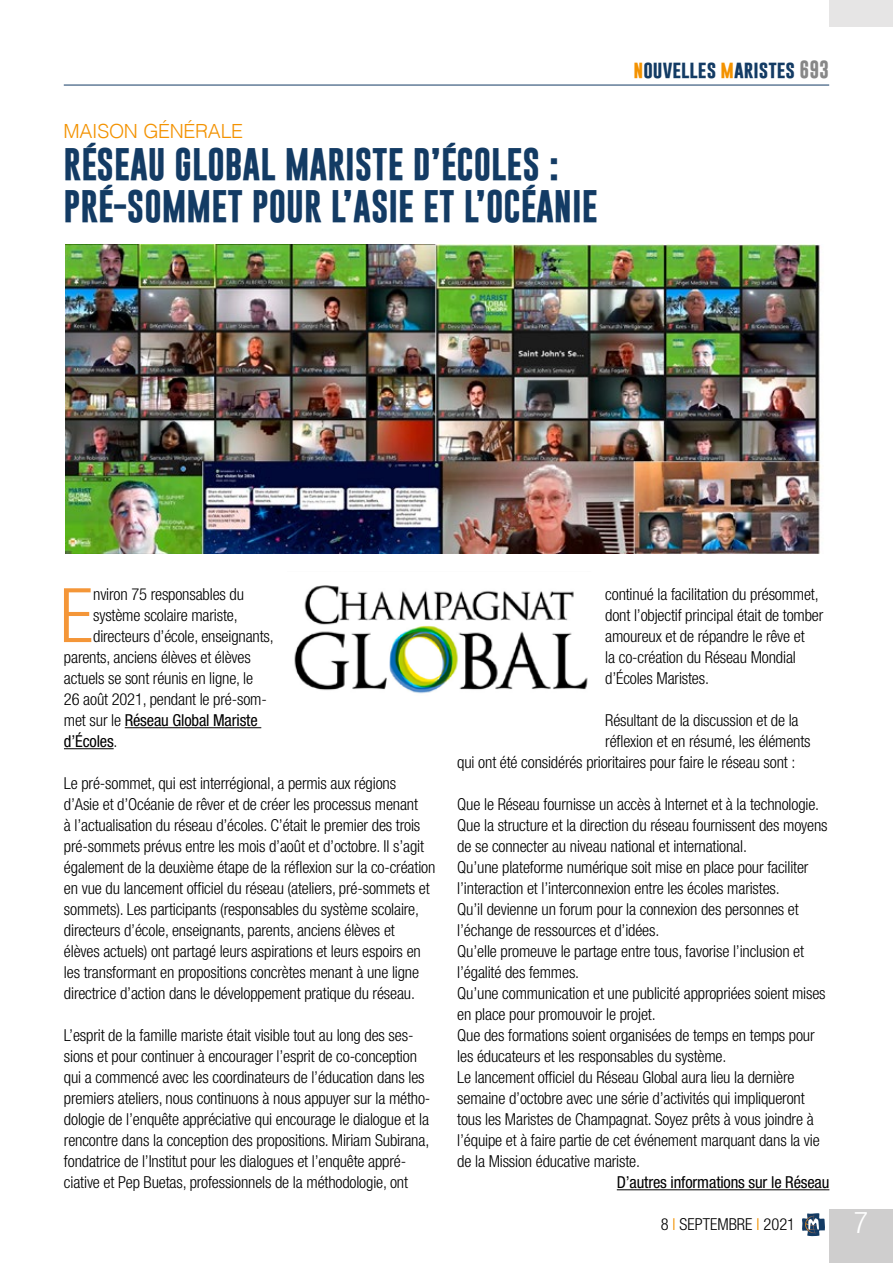
<style>
.page{position:relative;width:893px;height:1263px;background:#fff}
.page>*{position:absolute;margin:0;border:0;box-sizing:border-box;transform-origin:0 0}
.t1{font:300 condensed 75.3px "Helvetica Neue";color:#f49638}
.t2{font:700 33px/42px "Gobold";color:#133b64}
.t3{font:300 condensed 30px "Helvetica Neue";color:#fff}
.t4{font:300 19.5px "Helvetica";letter-spacing:-.015em;color:#f39200}
.t5{font:700 18px "Gobold";color:#133b64}
.t6{font:300 condensed 16.5px/21px "Helvetica Neue";letter-spacing:-.01em;color:#000}
.t7{font:condensed 16.5px "Helvetica Neue";letter-spacing:-.01em;color:#000}
.s1{color:#f39200}
.s2{color:#878787}
.s3{font-weight:300}
</style>
<div class="page">
<div style="left:829px;top:1209px;width:64px;height:54px;background:#cfcece"></div>
<hr style="left:64px;top:85px;width:765px;height:1px;background:#133b64">
<svg style="left:802px;top:1213px;width:23px;height:23px"></svg>
<div style="left:829px;top:0;width:64px;height:27px;background:#e6e5e5"></div>
<hr style="left:125px;top:727px;width:136px;height:1px;background:#000">
<hr style="left:64px;top:748px;width:50px;height:1px;background:#000">
<hr style="left:617px;top:1189px;width:212px;height:1px;background:#000">
<img style="left:66px;top:244px;width:755px;height:309px">
<img style="left:294px;top:585px;width:294px;height:109px">
<p class="t4" style="left:64px;top:114px;width:181px">MAISON GÉNÉRALE</p>
<h2 class="t2" style="left:64px;top:143px;width:536px">RÉSEAU GLOBAL MARISTE D’ÉCOLES :<br>PRÉ-SOMMET POUR L’ASIE ET L’OCÉANIE</h2>
<p class="t5" style="left:634px;top:57px;width:197px"><span class="s1">n</span>ouvelles <span class="s1">m</span>aristes <span class="s2">693</span></p>
<h1 class="t1" style="left:60px;top:572px;width:35px">E</h1>
<p class="t6" style="left:93px;top:584px;width:152px">nviron 75 responsables du</p>
<p class="t6" style="left:93px;top:605px;width:146px">système scolaire mariste,</p>
<p class="t6" style="left:93px;top:626px;width:182px">directeurs d’école, enseignants,</p>
<p class="t6" style="left:64px;top:647px;width:188px">parents, anciens élèves et élèves</p>
<p class="t6" style="left:64px;top:668px;width:191px">actuels se sont réunis en ligne, le</p>
<p class="t6" style="left:64px;top:689px;width:204px">26 août 2021, pendant le pré-som-</p>
<p class="t7" style="left:64px;top:711px;width:195px"><span class="s3">met sur le</span> Réseau Global Mariste</p>
<p class="t7" style="left:64px;top:732px;width:55px">d’Écoles<span class="s3">.</span></p>
<p class="t6" style="left:64px;top:773px;width:373px">Le pré-sommet, qui est interrégional, a permis aux régions d’Asie et d’Océanie de rêver et de créer les processus menant<br>à l’actualisation du réseau d’écoles. C’était le premier des trois pré-sommets prévus entre les mois d’août et d’octobre. Il s’agit également de la deuxième étape de la réflexion sur la co-création en vue du lancement officiel du réseau (ateliers, pré-sommets et sommets). Les participants (responsables du système scolaire, directeurs d’école, enseignants, parents, anciens élèves et<br>élèves actuels) ont partagé leurs aspirations et leurs espoirs en les transformant en propositions concrètes menant à une ligne directrice d’action dans le développement pratique du réseau.</p>
<p class="t6" style="left:64px;top:1025px;width:368px">L’esprit de la famille mariste était visible tout au long des ses&shy;sions et pour continuer à encourager l’esprit de co-conception qui a commencé avec les coordinateurs de l’éducation dans les premiers ateliers, nous continuons à nous appuyer sur la métho&shy;dologie de l’enquête appréciative qui encourage le dialogue et la rencontre dans la conception des propositions. Miriam Subirana, fondatrice de l’Institut pour les dialogues et l’enquête appré&shy;ciative et Pep Buetas, professionnels de la méthodologie, ont</p>
<p class="t6" style="left:605px;top:584px;width:220px">continué la facilitation du présommet, dont l’objectif principal était de tomber amoureux et de répandre le rêve et<br>la co-création du Réseau Mondial d’Écoles Maristes.</p>
<p class="t6" style="left:605px;top:710px;width:195px">Résultant de la discussion et de la</p>
<p class="t6" style="left:605px;top:731px;width:207px">réflexion et en résumé, les éléments</p>
<p class="t6" style="left:457px;top:752px;width:340px">qui ont été considérés prioritaires pour faire le réseau sont :</p>
<p class="t6" style="left:457px;top:794px;width:372px">Que le Réseau fournisse un accès à Internet et à la technologie.<br>Que la structure et la direction du réseau fournissent des moyens de se connecter au niveau national et international.<br>Qu’une plateforme numérique soit mise en place pour faciliter l’interaction et l’interconnexion entre les écoles maristes.<br>Qu’il devienne un forum pour la connexion des personnes et l’échange de ressources et d’idées.<br>Qu’elle promeuve le partage entre tous, favorise l’inclusion et l’égalité des femmes.<br>Qu’une communication et une publicité appropriées soient mises en place pour promouvoir le projet.<br>Que des formations soient organisées de temps en temps pour les éducateurs et les responsables du système.<br>Le lancement officiel du Réseau Global aura lieu la dernière semaine d’octobre avec une série d’activités qui impliqueront tous les Maristes de Champagnat. Soyez prêts à vous joindre à l’équipe et à faire partie de cet événement marquant dans la vie de la Mission éducative mariste.</p>
<p class="t7" style="left:617px;top:1173px;width:214px">D’autres informations sur le Réseau</p>
<p class="t6" style="left:661px;top:1214px;width:136px">8 <span class="s1">I</span> SEPTEMBRE <span class="s1">I</span> 2021</p>
<h3 class="t3" style="left:854px;top:1205px;width:16px">7</h3>
</div>
